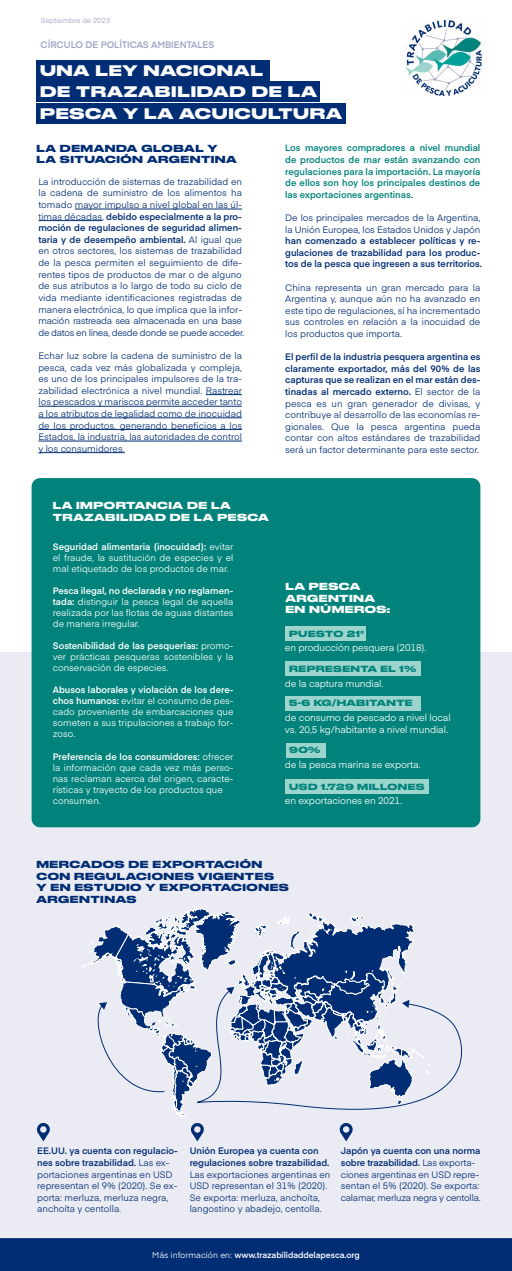
<style>
.page{position:relative;width:512px;height:1271px;background:#fff}
.page>*{position:absolute;margin:0;border:0;box-sizing:border-box;transform-origin:0 0}
.t1{font:700 14.4px/21.6px "Druk Wide";letter-spacing:.05em;color:#fff}
.t2{font:9.6px/11.5px "Eina 01";letter-spacing:-.01em;color:#fff}
.t3{font:700 9.6px/11.5px "Druk Wide";letter-spacing:.05em;color:#012d74}
.t4{font:700 9.6px/11.5px "Druk Wide";letter-spacing:.05em;color:#fff}
.t5{font:600 9.24px "Eina 01";color:#9ea2c5}
.t6{font:9.2px/11.6px "Eina 01";color:#012d74}
.t7{font:9.2px/11px "Eina 01";color:#fff;text-align:justify}
.t8{font:600 9.2px/11.6px "Eina 01";color:#01837b;text-align:justify}
.t9{font:600 9.2px/11.6px "Eina 01";color:#012d74}
.t10{font:700 8.4px "Druk Wide";letter-spacing:.05em;color:#01837b}
.t11{font:600 8.4px "Eina 01";letter-spacing:-.005em;color:#fff}
.t12{font:7.2px "Eina 01";color:#9ea2c5}
.s1{font-weight:600}
.s2{font-weight:400}
</style>
<div class="page">
<div style="left:0;top:1238px;width:512px;height:33px;background:#012d74"></div>
<div style="left:0;top:652px;width:512px;height:586px;background:#ebecf3"></div>
<img style="left:405px;top:21px;width:79px;height:75px">
<div style="left:36px;top:60px;width:234px;height:20px;background:#012d74"></div>
<div style="left:36px;top:82px;width:284px;height:20px;background:#012d74"></div>
<div style="left:36px;top:103px;width:310px;height:21px;background:#012d74"></div>
<hr style="left:75px;top:209px;width:163px;height:1px;background:#012d74">
<hr style="left:38px;top:220px;width:64px;height:1px;background:#012d74">
<hr style="left:206px;top:394px;width:36px;height:1px;background:#012d74">
<hr style="left:38px;top:406px;width:204px;height:1px;background:#012d74">
<hr style="left:38px;top:418px;width:204px;height:1px;background:#012d74">
<hr style="left:38px;top:429px;width:204px;height:1px;background:#012d74">
<hr style="left:38px;top:441px;width:204px;height:1px;background:#012d74">
<hr style="left:38px;top:452px;width:87px;height:1px;background:#012d74">
<div style="left:32px;top:478px;width:448px;height:349px;background:#01837b;border-radius:8px"></div>
<div style="left:286px;top:627px;width:80px;height:14px;background:#9cd5ce"></div>
<div style="left:286px;top:662px;width:135px;height:14px;background:#9cd5ce"></div>
<div style="left:286px;top:780px;width:143px;height:14px;background:#9cd5ce"></div>
<div style="left:286px;top:743px;width:40px;height:14px;background:#9cd5ce"></div>
<div style="left:286px;top:696px;width:135px;height:14px;background:#9cd5ce"></div>
<svg style="left:36px;top:1123px;width:14px;height:18px"></svg>
<svg style="left:190px;top:1127px;width:14px;height:14px"></svg>
<svg style="left:339px;top:1127px;width:14px;height:14px"></svg>
<svg style="left:82px;top:908px;width:332px;height:209px"></svg>
<svg style="left:190px;top:988px;width:273px;height:139px"></svg>
<p class="t12" style="left:41px;top:15px;width:71px">Septiembre de 2023</p>
<p class="t5" style="left:40px;top:38px;width:175px">CÍRCULO DE POLÍTICAS AMBIENTALES</p>
<h1 class="t1" style="left:40px;top:59px;width:304px">UNA LEY NACIONAL<br>DE TRAZABILIDAD DE LA<br>PESCA Y LA ACUICULTURA</h1>
<p class="t3" style="left:36px;top:141px;width:202px">LA DEMANDA GLOBAL Y<br>LA SITUACIÓN ARGENTINA</p>
<p class="t6" style="left:38px;top:175px;width:207px">La introducción de sistemas de trazabilidad en la cadena de suministro de los alimentos ha tomado mayor impulso a nivel global en las úl&shy;timas décadas, <span class="s1">debido especialmente a la pro&shy;moción de regulaciones de seguridad alimen&shy;taria y de desempeño ambiental.</span> Al igual que en otros sectores, los sistemas de trazabilidad de la pesca permiten el seguimiento de dife&shy;rentes tipos de productos de mar o de alguno de sus atributos a lo largo de todo su ciclo de vida mediante identificaciones registradas de manera electrónica, lo que implica que la infor&shy;mación rastreada sea almacenada en una base de datos en línea, desde donde se puede acceder.</p>
<p class="t6" style="left:38px;top:349px;width:205px;text-align:justify">Echar luz sobre la cadena de suministro de la pesca, cada vez más globalizada y compleja, es uno de los principales impulsores de la tra&shy;zabilidad electrónica a nivel mundial. Rastrear los pescados y mariscos permite acceder tanto a los atributos de legalidad como de inocuidad de los productos, generando beneficios a los Estados, la industria, las autoridades de control y los consumidores.</p>
<p class="t8" style="left:285px;top:142px;width:197px">Los mayores compradores a nivel mundial de productos de mar están avanzando con regulaciones para la importación. La mayoría de ellos son hoy los principales destinos de las exportaciones argentinas.</p>
<p class="t6" style="left:285px;top:211px;width:197px">De los principales mercados de la Argentina, la Unión Europea, los Estados Unidos y Japón</p>
<p class="t9" style="left:285px;top:234px;width:198px">han comenzado a establecer políticas y re&shy;gulaciones de trazabilidad para los produc&shy;tos de la pesca que ingresen a sus territorios.</p>
<p class="t6" style="left:285px;top:281px;width:197px;text-align:justify">China representa un gran mercado para la Argentina y, aunque aún no ha avanzado en este tipo de regulaciones, sí ha incrementado sus controles en relación a la inocuidad de los productos que importa.</p>
<p class="t6" style="left:285px;top:350px;width:197px;text-align:justify"><span class="s1">El perfil de la industria pesquera argentina es claramente exportador, más del 90% de las capturas que se realizan en el mar están des&shy;tinadas al mercado externo.</span> El sector de la pesca es un gran generador de divisas, y contribuye al desarrollo de las economías re&shy;gionales. Que la pesca argentina pueda contar con altos estándares de trazabilidad será un factor determinante para este sector.</p>
<p class="t4" style="left:53px;top:499px;width:218px">LA IMPORTANCIA DE LA<br>TRAZABILIDAD DE LA PESCA</p>
<p class="t7" style="left:53px;top:540px;width:182px"><span class="s1">Seguridad alimentaria (inocuidad):</span> evitar el fraude, la sustitución de especies y el mal etiquetado de los productos de mar.</p>
<p class="t7" style="left:53px;top:584px;width:182px"><span class="s1">Pesca ilegal, no declarada y no reglamen&shy;tada:</span> distinguir la pesca legal de aquella realizada por las flotas de aguas distantes de manera irregular.</p>
<p class="t7" style="left:53px;top:640px;width:182px"><span class="s1">Sostenibilidad de las pesquerías:</span> promo&shy;ver prácticas pesqueras sostenibles y la conservación de especies.</p>
<p class="t7" style="left:53px;top:684px;width:182px"><span class="s1">Abusos laborales y violación de los dere&shy;chos humanos:</span> evitar el consumo de pes&shy;cado proveniente de embarcaciones que someten a sus tripulaciones a trabajo for&shy;zoso.</p>
<p class="t7" style="left:53px;top:750px;width:182px;text-align:left"><span class="s1">Preferencia de los consumidores:</span> ofrecer la información que cada vez más perso&shy;nas reclaman acerca del origen, caracte&shy;rísticas y trayecto de los productos que consumen.</p>
<p class="t4" style="left:285px;top:580px;width:106px">LA PESCA<br>ARGENTINA<br>EN NÚMEROS:</p>
<p class="t10" style="left:289px;top:627px;width:76px">PUESTO 21°</p>
<p class="t10" style="left:289px;top:661px;width:129px">REPRESENTA EL 1%</p>
<p class="t2" style="left:285px;top:641px;width:143px">en producción pesquera (2018).</p>
<p class="t2" style="left:285px;top:677px;width:100px">de la captura mundial.</p>
<p class="t10" style="left:289px;top:696px;width:125px">5-6 KG/HABITANTE</p>
<p class="t2" style="left:285px;top:711px;width:167px">de consumo de pescado a nivel local vs. 20,5 kg/habitante a nivel mundial.</p>
<p class="t10" style="left:289px;top:743px;width:33px">90%</p>
<p class="t2" style="left:285px;top:758px;width:137px">de la pesca marina se exporta.</p>
<p class="t10" style="left:289px;top:779px;width:137px">USD 1.729 MILLONES</p>
<p class="t2" style="left:285px;top:794px;width:119px">en exportaciones en 2021.</p>
<p class="t3" style="left:36px;top:858px;width:254px">MERCADOS DE EXPORTACIÓN<br>CON REGULACIONES VIGENTES<br>Y EN ESTUDIO Y EXPORTACIONES<br>ARGENTINAS</p>
<p class="t6" style="left:37px;top:1144px;width:142px"><span class="s1">EE.UU. ya cuenta con regulacio&shy;nes sobre trazabilidad.</span> Las ex&shy;portaciones argentinas en USD representan el 9% (2020). Se ex&shy;porta: merluza, merluza negra, anchoíta y centolla.</p>
<p class="t9" style="left:190px;top:1145px;width:141px">Unión Europea ya cuenta con regulaciones sobre trazabilidad.</p>
<p class="t6" style="left:190px;top:1168px;width:142px">Las exportaciones argentinas en<br>USD representan el 31% (2020).<br>Se exporta: merluza, anchoíta, langostino y abadejo, centolla.</p>
<p class="t6" style="left:341px;top:1144px;width:141px"><span class="s1">Japón ya cuenta con una norma sobre trazabilidad.</span> Las exporta&shy;ciones argentinas en USD repre&shy;sentan el 5% (2020). Se exporta: calamar, merluza negra y centolla.</p>
<p class="t11" style="left:152px;top:1248px;width:209px"><span class="s2">Más información en:</span> www.trazabilidaddelapesca.org</p>
</div>
